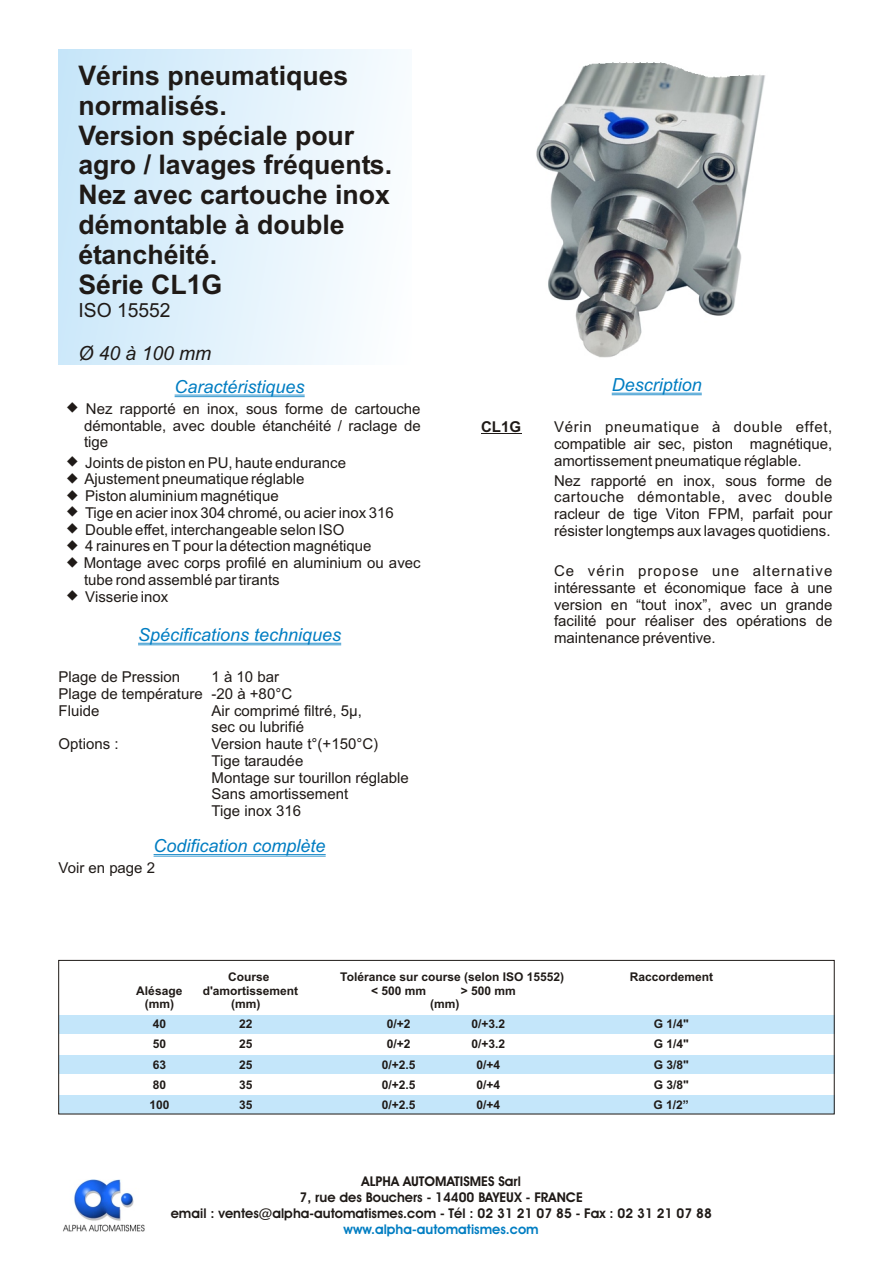
<style>
.page{position:relative;width:894px;height:1263px;background:#fff}
.page>*{position:absolute;margin:0;border:0;box-sizing:border-box;transform-origin:0 0}
.t1{font:700 27px/29.8px "Arial";color:#1f1a17}
.t2{font:italic 19.5px "Arial";color:#1f1a17}
.t3{font:19.5px "Arial";color:#1f1a17}
.t4{font:italic 18px "Arial";color:#007dc2}
.t5{font:15px/16.8px "Arial";color:#1f1a17;text-align:justify}
.t6{font:700 15px "Arial";color:#1f1a17}
.t7{font:13.5px/16px "Avant Garde Bk BT";color:#1f1a17;text-align:center}
.t8{font:13.5px "Avant Garde Bk BT";color:#007dc2}
.t9{font:700 12px "Arial";color:#1f1a17}
</style>
<div class="page">
<img style="left:536px;top:62px;width:229px;height:296px">
<div style="left:58px;top:50px;width:353px;height:314px;background:linear-gradient(to right,#c9e7f9,#fbfdff)"></div>
<div style="left:60px;top:1095px;width:775px;height:19px;background:#c4e6fa"></div>
<div style="left:60px;top:1055px;width:775px;height:18px;background:#c4e6fa"></div>
<div style="left:60px;top:1015px;width:775px;height:19px;background:#c4e6fa"></div>
<div style="left:58px;top:960px;width:777px;height:154px;border:1px solid #1f1a17"></div>
<hr style="left:175px;top:395px;width:130px;height:1px;background:#007dc2">
<hr style="left:175px;top:396px;width:130px;height:1px;background:#007dc2">
<hr style="left:138px;top:643px;width:203px;height:1px;background:#007dc2">
<hr style="left:138px;top:644px;width:203px;height:1px;background:#007dc2">
<hr style="left:154px;top:854px;width:172px;height:1px;background:#007dc2">
<hr style="left:154px;top:856px;width:172px;height:1px;background:#007dc2">
<hr style="left:612px;top:393px;width:90px;height:1px;background:#007dc2">
<hr style="left:612px;top:394px;width:90px;height:1px;background:#007dc2">
<hr style="left:481px;top:433px;width:40px;height:1px;background:#1f1a17">
<img style="left:63px;top:1180px;width:82px;height:52px">
<h1 class="t1" style="left:78px;top:63px;width:315px">Vérins pneumatiques normalisés.<br>Version spéciale pour agro / lavages fréquents.<br>Nez avec cartouche inox démontable à double étanchéité.<br>Série CL1G</h1>
<h2 class="t3" style="left:78px;top:303px;width:94px">ISO 15552</h2>
<h2 class="t2" style="left:78px;top:346px;width:134px">Ø 40 à 100 mm</h2>
<p class="t4" style="left:175px;top:380px;width:132px">Caractéristiques</p>
<p class="t5" style="left:84px;top:402px;width:338px;text-indent:-18px">◆ Nez rapporté en inox, sous forme de cartouche démontable, avec double étanchéité / raclage de tige</p>
<p class="t5" style="left:66px;top:455px;width:282px">◆ Joints de piston en PU, haute endurance</p>
<p class="t5" style="left:66px;top:472px;width:240px">◆ Ajustement pneumatique réglable</p>
<p class="t5" style="left:66px;top:489px;width:214px">◆ Piston aluminium magnétique</p>
<p class="t5" style="left:66px;top:506px;width:329px">◆ Tige en acier inox 304 chromé, ou acier inox 316</p>
<p class="t5" style="left:66px;top:522px;width:280px">◆ Double effet, interchangeable selon ISO</p>
<p class="t5" style="left:66px;top:539px;width:307px">◆ 4 rainures en T pour la détection magnétique</p>
<p class="t5" style="left:84px;top:556px;width:338px;text-indent:-18px">◆ Montage avec corps profilé en aluminium ou avec tube rond assemblé par tirants</p>
<p class="t5" style="left:66px;top:589px;width:104px">◆ Visserie inox</p>
<p class="t4" style="left:138px;top:628px;width:205px">Spécifications techniques</p>
<p class="t5" style="left:59px;top:670px;width:235px;text-align:left;text-indent:153px">1 à 10 bar<br>Plage de température -20 à +80°C<br>Fluide</p>
<p class="t5" style="left:59px;top:670px;width:123px">Plage de Pression</p>
<p class="t5" style="left:212px;top:703px;width:152px">Air comprimé filtré, 5µ, sec ou lubrifié</p>
<p class="t5" style="left:59px;top:737px;width:62px">Options :</p>
<p class="t5" style="left:212px;top:737px;width:199px;text-align:left">Version haute t°(+150°C)<br>Tige taraudée<br>Montage sur tourillon réglable<br>Sans amortissement<br>Tige inox 316</p>
<p class="t4" style="left:154px;top:839px;width:174px">Codification complète</p>
<p class="t5" style="left:59px;top:861px;width:98px">Voir en page 2</p>
<p class="t4" style="left:612px;top:378px;width:92px">Description</p>
<p class="t6" style="left:481px;top:421px;width:42px">CL1G</p>
<p class="t5" style="left:554px;top:420px;width:280px">Vérin pneumatique à double effet, compatible air sec, piston magnétique, amortissement pneumatique réglable.</p>
<p class="t5" style="left:554px;top:473px;width:280px">Nez rapporté en inox, sous forme de cartouche démontable, avec double racleur de tige Viton FPM, parfait pour résister longtemps aux lavages quotidiens.</p>
<p class="t5" style="left:554px;top:564px;width:280px">Ce vérin propose une alternative intéressante et économique face à une version en “tout inox”, avec un grande facilité pour réaliser des opérations de maintenance préventive.</p>
<p class="t9" style="left:228px;top:973px;width:43px">Course</p>
<p class="t9" style="left:340px;top:973px;width:225px">Tolérance sur course (selon ISO 15552)</p>
<p class="t9" style="left:630px;top:973px;width:85px">Raccordement</p>
<p class="t9" style="left:136px;top:986px;width:48px">Alésage</p>
<p class="t9" style="left:203px;top:986px;width:97px">d'amortissement</p>
<p class="t9" style="left:371px;top:986px;width:57px">&lt; 500 mm</p>
<p class="t9" style="left:461px;top:986px;width:57px">&gt; 500 mm</p>
<p class="t9" style="left:145px;top:999px;width:31px">(mm)</p>
<p class="t9" style="left:231px;top:999px;width:31px">(mm)</p>
<p class="t9" style="left:430px;top:999px;width:31px">(mm)</p>
<p class="t9" style="left:153px;top:1020px;width:15px">40</p>
<p class="t9" style="left:239px;top:1020px;width:15px">22</p>
<p class="t9" style="left:387px;top:1020px;width:25px">0/+2</p>
<p class="t9" style="left:471px;top:1020px;width:35px">0/+3.2</p>
<p class="t9" style="left:654px;top:1020px;width:37px">G 1/4"</p>
<p class="t9" style="left:153px;top:1040px;width:15px">50</p>
<p class="t9" style="left:239px;top:1040px;width:15px">25</p>
<p class="t9" style="left:387px;top:1040px;width:25px">0/+2</p>
<p class="t9" style="left:471px;top:1040px;width:35px">0/+3.2</p>
<p class="t9" style="left:654px;top:1040px;width:37px">G 1/4"</p>
<p class="t9" style="left:153px;top:1060px;width:15px">63</p>
<p class="t9" style="left:239px;top:1060px;width:15px">25</p>
<p class="t9" style="left:382px;top:1060px;width:35px">0/+2.5</p>
<p class="t9" style="left:476px;top:1060px;width:25px">0/+4</p>
<p class="t9" style="left:654px;top:1060px;width:37px">G 3/8"</p>
<p class="t9" style="left:153px;top:1080px;width:15px">80</p>
<p class="t9" style="left:239px;top:1080px;width:15px">35</p>
<p class="t9" style="left:382px;top:1080px;width:35px">0/+2.5</p>
<p class="t9" style="left:476px;top:1080px;width:25px">0/+4</p>
<p class="t9" style="left:654px;top:1080px;width:37px">G 3/8"</p>
<p class="t9" style="left:149px;top:1100px;width:22px">100</p>
<p class="t9" style="left:239px;top:1100px;width:15px">35</p>
<p class="t9" style="left:382px;top:1100px;width:35px">0/+2.5</p>
<p class="t9" style="left:476px;top:1100px;width:25px">0/+4</p>
<p class="t9" style="left:654px;top:1100px;width:37px">G 1/2”</p>
<p class="t7" style="left:171px;top:1174px;width:543px">ALPHA AUTOMATISMES Sarl<br>7, rue des Bouchers - 14400 BAYEUX - FRANCE<br>email : ventes@alpha-automatismes.com - Tél : 02 31 21 07 85 - Fax : 02 31 21 07 88</p>
<p class="t8" style="left:344px;top:1224px;width:197px">www.alpha-automatismes.com</p>
</div>
